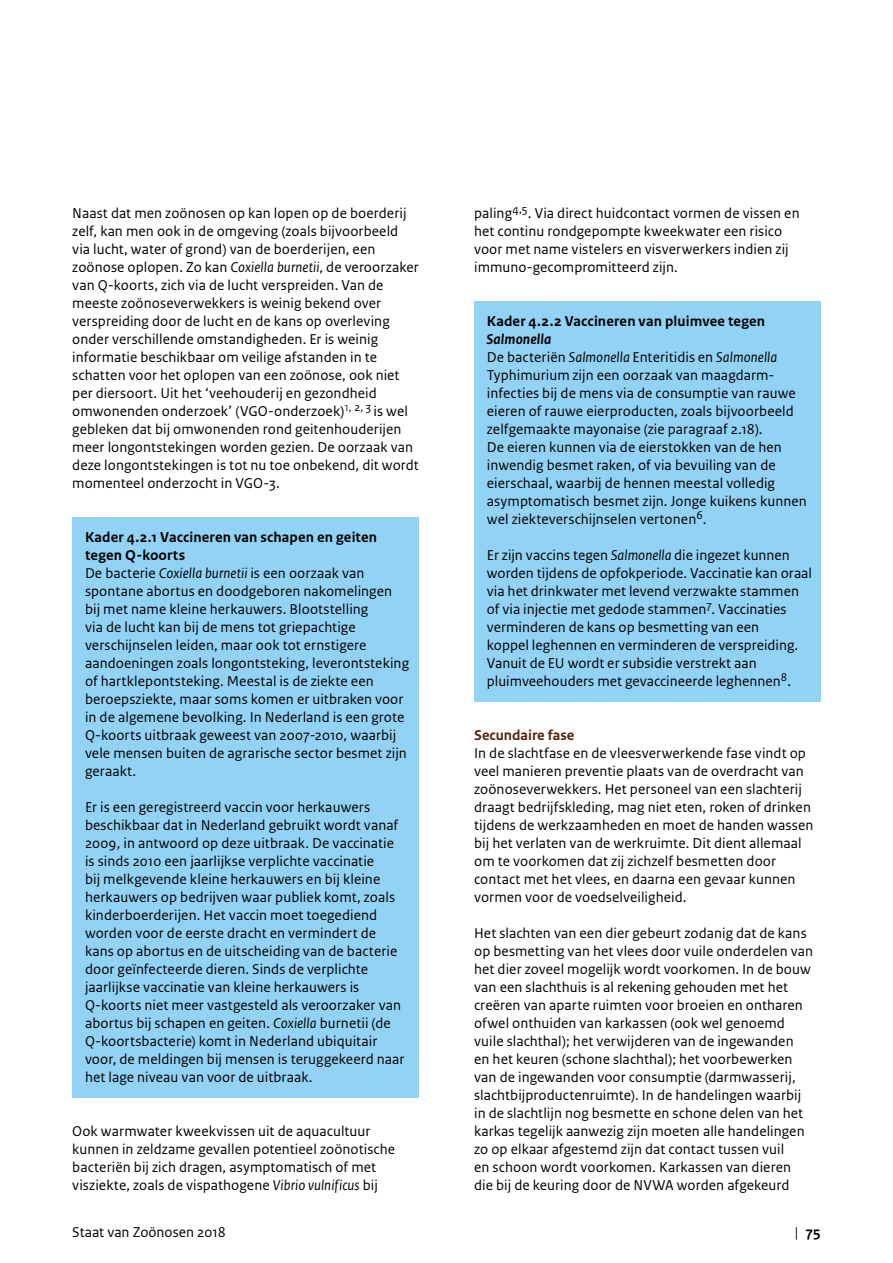
<style>
.page{position:relative;width:893px;height:1263px;background:#fff}
.page>*{position:absolute;margin:0;border:0;box-sizing:border-box;transform-origin:0 0}
.t1{font:15px/18px "Rijksoverheid Sans Text";letter-spacing:.005em;color:#000}
.t2{font:700 15px/18px "Rijksoverheid Sans Text";letter-spacing:.01em;color:#000}
.t3{font:700 15px "Rijksoverheid Sans Text";color:#55210f}
.s1{font-style:italic}
.s2{font-weight:400}
</style>
<div class="page">
<div style="left:474px;top:301px;width:347px;height:58px;background:#92d2f4"></div>
<div style="left:474px;top:337px;width:347px;height:202px;background:#92d2f4"></div>
<div style="left:474px;top:535px;width:347px;height:166px;background:#92d2f4"></div>
<div style="left:72px;top:517px;width:347px;height:58px;background:#92d2f4"></div>
<div style="left:72px;top:553px;width:347px;height:238px;background:#92d2f4"></div>
<div style="left:72px;top:787px;width:347px;height:310px;background:#92d2f4"></div>
<p class="t1" style="left:72px;top:204px;width:348px">Naast dat men zoönosen op kan lopen op de boerderij zelf, kan men ook in de omgeving (zoals bijvoorbeeld via lucht, water of grond) van de boerderijen, een zoönose oplopen. Zo kan <span class="s1">Coxiella burnetii</span>, de veroorzaker van Q-koorts, zich via de lucht verspreiden. Van de meeste zoönoseverwekkers is weinig bekend over verspreiding door de lucht en de kans op overleving onder verschillende omstandigheden. Er is weinig informatie beschikbaar om veilige afstanden in te schatten voor het oplopen van een zoönose, ook niet per diersoort. Uit het ‘veehouderij en gezondheid omwonenden onderzoek’ (VGO-onderzoek)<sup>1</sup><sup>,</sup> <sup>2,</sup> <sup>3</sup> is wel gebleken dat bij omwonenden rond geitenhouderijen meer longontstekingen worden gezien. De oorzaak van deze longontstekingen is tot nu toe onbekend, dit wordt momenteel onderzocht in VGO-3.</p>
<h3 class="t2" style="left:85px;top:528px;width:294px">Kader 4.2.1 Vaccineren van schapen en geiten tegen Q-koorts</h3>
<p class="t1" style="left:85px;top:564px;width:326px">De bacterie <span class="s1">Coxiella burnetii</span> is een oorzaak van spontane abortus en doodgeboren nakomelingen bij met name kleine herkauwers. Blootstelling<br>via de lucht kan bij de mens tot griepachtige verschijnselen leiden, maar ook tot ernstigere aandoeningen zoals longontsteking, leverontsteking of hartklepontsteking. Meestal is de ziekte een beroepsziekte, maar soms komen er uitbraken voor in de algemene bevolking. In Nederland is een grote Q-koorts uitbraak geweest van 2007-2010, waarbij vele mensen buiten de agrarische sector besmet zijn geraakt.</p>
<p class="t1" style="left:85px;top:798px;width:321px">Er is een geregistreerd vaccin voor herkauwers beschikbaar dat in Nederland gebruikt wordt vanaf 2009, in antwoord op deze uitbraak. De vaccinatie is sinds 2010 een jaarlijkse verplichte vaccinatie<br>bij melkgevende kleine herkauwers en bij kleine herkauwers op bedrijven waar publiek komt, zoals kinderboerderijen. Het vaccin moet toegediend worden voor de eerste dracht en vermindert de kans op abortus en de uitscheiding van de bacterie door geïnfecteerde dieren. Sinds de verplichte jaarlijkse vaccinatie van kleine herkauwers is Q-koorts niet meer vastgesteld als veroorzaker van abortus bij schapen en geiten. <span class="s1">Coxiella</span> burnetii (de Q-koortsbacterie) komt in Nederland ubiquitair voor, de meldingen bij mensen is teruggekeerd naar het lage niveau van voor de uitbraak.</p>
<p class="t1" style="left:72px;top:1122px;width:324px">Ook warmwater kweekvissen uit de aquacultuur kunnen in zeldzame gevallen potentieel zoönotische bacteriën bij zich dragen, asymptomatisch of met visziekte, zoals de vispathogene <span class="s1">Vibrio vulnificus</span> bij</p>
<p class="t1" style="left:474px;top:204px;width:327px">paling<sup>4,5</sup>. Via direct huidcontact vormen de vissen en het continu rondgepompte kweekwater een risico voor met name vistelers en visverwerkers indien zij immuno-gecompromitteerd zijn.</p>
<h3 class="t2" style="left:487px;top:312px;width:280px">Kader 4.2.2 Vaccineren van pluimvee tegen<br><span class="s1">Salmonella</span></h3>
<p class="t1" style="left:487px;top:348px;width:321px">De bacteriën <span class="s1">Salmonella</span> Enteritidis en <span class="s1">Salmonella </span>Typhimurium zijn een oorzaak van maagdarm&shy;infecties bij de mens via de consumptie van rauwe eieren of rauwe eierproducten, zoals bijvoorbeeld zelfgemaakte mayonaise (zie paragraaf 2.18).<br>De eieren kunnen via de eierstokken van de hen inwendig besmet raken, of via bevuiling van de eierschaal, waarbij de hennen meestal volledig asymptomatisch besmet zijn. Jonge kuikens kunnen wel ziekteverschijnselen vertonen<sup>6</sup>.</p>
<p class="t1" style="left:487px;top:546px;width:327px">Er zijn vaccins tegen <span class="s1">Salmonella</span> die ingezet kunnen worden tijdens de opfokperiode. Vaccinatie kan oraal via het drinkwater met levend verzwakte stammen of via injectie met gedode stammen<sup>7</sup>. Vaccinaties verminderen de kans op besmetting van een<br>koppel leghennen en verminderen de verspreiding.<br>Vanuit de EU wordt er subsidie verstrekt aan pluimveehouders met gevaccineerde leghennen<sup>8</sup>.</p>
<h3 class="t3" style="left:474px;top:726px;width:102px">Secundaire fase</h3>
<p class="t1" style="left:474px;top:744px;width:341px">In de slachtfase en de vleesverwerkende fase vindt op veel manieren preventie plaats van de overdracht van zoönoseverwekkers. Het personeel van een slachterij draagt bedrijfskleding, mag niet eten, roken of drinken tijdens de werkzaamheden en moet de handen wassen bij het verlaten van de werkruimte. Dit dient allemaal om te voorkomen dat zij zichzelf besmetten door contact met het vlees, en daarna een gevaar kunnen vormen voor de voedselveiligheid.</p>
<p class="t1" style="left:474px;top:924px;width:341px">Het slachten van een dier gebeurt zodanig dat de kans op besmetting van het vlees door vuile onderdelen van het dier zoveel mogelijk wordt voorkomen. In de bouw van een slachthuis is al rekening gehouden met het creëren van aparte ruimten voor broeien en ontharen ofwel onthuiden van karkassen (ook wel genoemd vuile slachthal); het verwijderen van de ingewanden<br>en het keuren (schone slachthal); het voorbewerken van de ingewanden voor consumptie (darmwasserij, slachtbijproductenruimte). In de handelingen waarbij in de slachtlijn nog besmette en schone delen van het karkas tegelijk aanwezig zijn moeten alle handelingen zo op elkaar afgestemd zijn dat contact tussen vuil<br>en schoon wordt voorkomen. Karkassen van dieren die bij de keuring door de NVWA worden afgekeurd</p>
<p class="t1" style="left:72px;top:1223px;width:155px">Staat van Zoönosen 2018</p>
<p class="t2" style="left:795px;top:1223px;width:27px"><span class="s2">|</span> 75</p>
</div>
